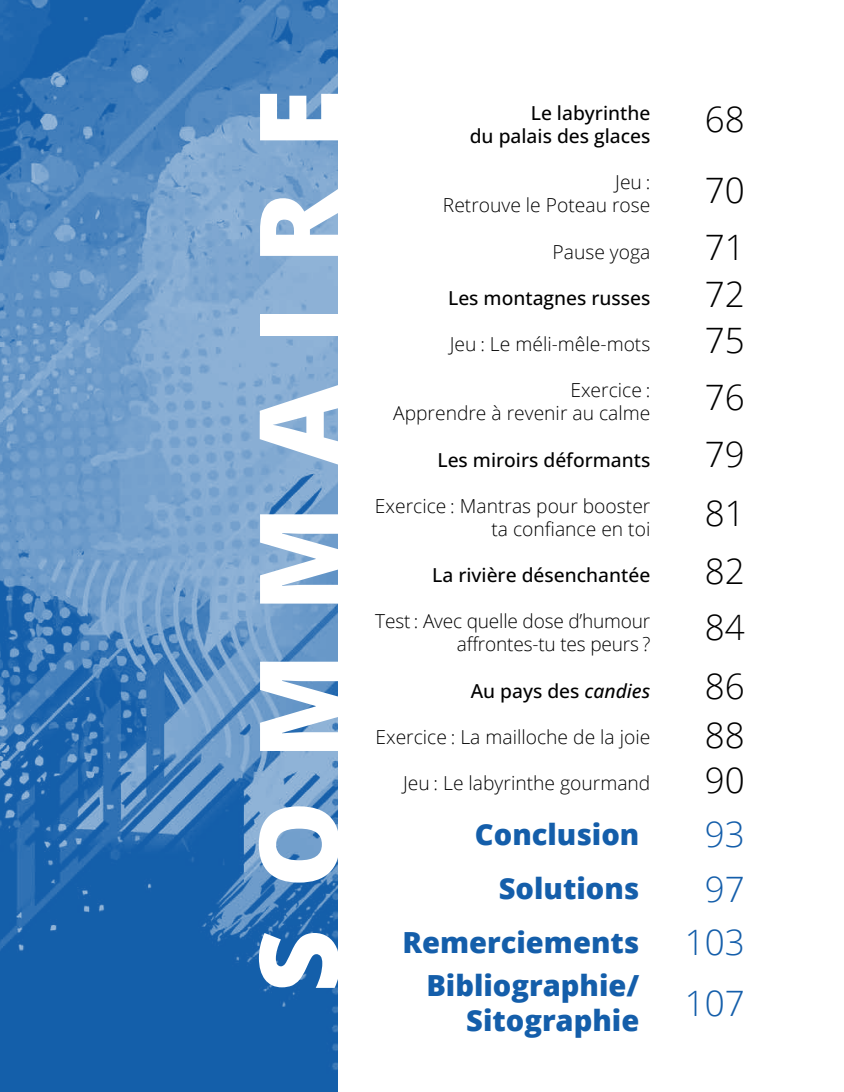
<style>
.page{position:relative;width:844px;height:1092px;background:#fff}
.page>*{position:absolute;margin:0;border:0;box-sizing:border-box;transform-origin:0 0}
.t1{font:800 109.73px "Open Sans";letter-spacing:.375em;color:#fff}
.t2{font:300 35px/57.8px "Open Sans";color:#000;text-align:justify}
.t3{font:300 35px/54.1px "Open Sans";color:#145eaa;text-align:center}
.t4{font:800 29.05px/54.1px "Open Sans";color:#145eaa;text-align:right}
.t5{font:300 19.25px/23.1px "Open Sans";color:#000;text-align:right}
.t6{font:500 19.25px/23.1px "Open Sans";color:#000;text-align:right}
.s1{font-style:italic}
</style>
<div class="page">
<img style="left:0;top:0;width:337px;height:1091px">
<h1 class="t1" style="left:215px;top:992px;width:905px;rotate:-90deg">SOMMAIRE</h1>
<p class="t6" style="left:469px;top:101px;width:182px">Le labyrinthe<br>du palais des glaces</p>
<p class="t5" style="left:443px;top:170px;width:209px">Jeu :<br>Retrouve le Poteau rose</p>
<p class="t5" style="left:552px;top:239px;width:99px">Pause yoga</p>
<p class="t6" style="left:448px;top:286px;width:204px">Les montagnes russes</p>
<p class="t5" style="left:449px;top:332px;width:202px">Jeu : Le méli-mêle-mots</p>
<p class="t5" style="left:393px;top:378px;width:259px">Exercice :<br>Apprendre à revenir au calme</p>
<p class="t6" style="left:437px;top:447px;width:214px">Les miroirs déformants</p>
<p class="t5" style="left:375px;top:493px;width:277px">Exercice : Mantras pour booster ta confiance en toi</p>
<p class="t6" style="left:432px;top:563px;width:220px">La rivière désenchantée</p>
<p class="t5" style="left:375px;top:609px;width:276px">Test : Avec quelle dose d’humour affrontes-tu tes peurs ?</p>
<p class="t6" style="left:470px;top:678px;width:181px">Au pays des <span class="s1">candies</span></p>
<p class="t5" style="left:375px;top:724px;width:276px">Exercice : La mailloche de la joie</p>
<p class="t5" style="left:403px;top:771px;width:249px">Jeu : Le labyrinthe gourmand</p>
<h3 class="t4" style="left:402px;top:805px;width:238px">Conclusion<br>Solutions<br>Remerciements</h3>
<h3 class="t4" style="left:426px;top:966px;width:214px;line-height:34.8px">Bibliographie/<br>Sitographie</h3>
<h2 class="t2" style="left:704px;top:89px;width:41px">68</h2>
<h2 class="t2" style="left:704px;top:160px;width:41px">70</h2>
<h2 class="t2" style="left:704px;top:217px;width:41px">71</h2>
<h2 class="t2" style="left:704px;top:265px;width:41px">72</h2>
<h2 class="t2" style="left:704px;top:311px;width:41px">75</h2>
<h2 class="t2" style="left:704px;top:367px;width:41px">76<br>79<br>81<br>82<br>84<br>86</h2>
<h2 class="t2" style="left:704px;top:711px;width:41px;line-height:45px">88<br>90</h2>
<h2 class="t3" style="left:684px;top:806px;width:61px">93<br>97<br>103</h2>
<h2 class="t3" style="left:684px;top:975px;width:61px">107</h2>
</div>
